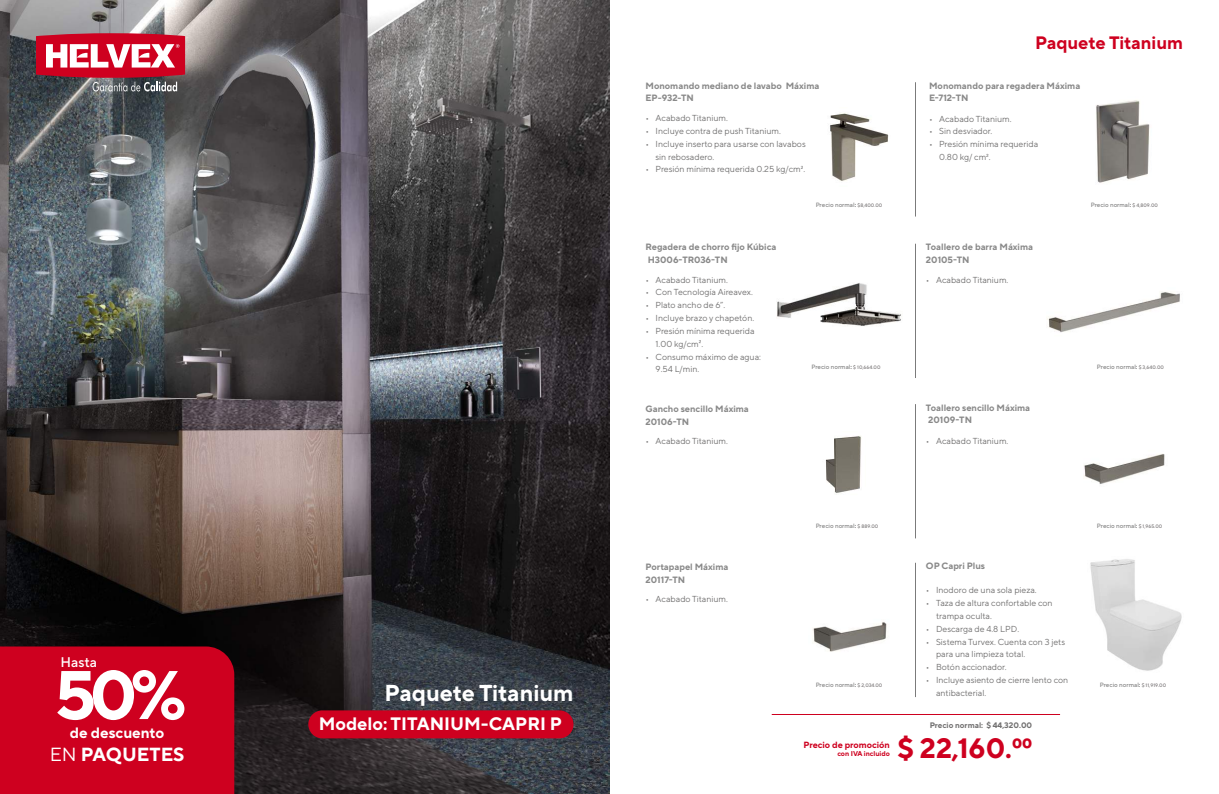
<style>
.page{position:relative;width:1219px;height:794px;background:#fff}
.page>*{position:absolute;margin:0;border:0;box-sizing:border-box;transform-origin:0 0}
.t1{font:700 68.6px "TT Norms Pro";color:#fff}
.t2{font:700 28px "TT Norms Pro";color:#ce001f}
.t3{font:700 23px "TT Norms Pro";color:#fff}
.t4{font:700 19px "TT Norms Pro";color:#fff}
.t5{font:700 18px "TT Norms Pro";color:#fff}
.t6{font:700 18px "TT Norms Pro";color:#ce001f}
.t7{font:700 15px "TT Norms Pro";color:#fff}
.t8{font:500 14px "TT Norms Pro";color:#fff}
.t9{font:700 9.2px/12.8px "TT Norms Pro";color:#898989}
.t10{font:700 9px "TT Norms Pro";color:#ce001f}
.t11{font:8.7px/12.8px "TT Norms Pro";color:#727171}
.t12{font:700 8px "TT Norms Pro";color:#727171}
.t13{font:700 7px "TT Norms Pro";color:#ce001f}
.t14{font:500 6.2px "TT Norms Pro";color:#898989}
.s1{font-weight:400}
.s2{font-weight:700;color:#727171}
.s3{font-size:5px;color:#807d7e}
</style>
<div class="page">
<img style="left:1090px;top:559px;width:92px;height:112px">
<img style="left:1047px;top:292px;width:133px;height:41px">
<img style="left:825px;top:436px;width:37px;height:57px">
<img style="left:1084px;top:454px;width:81px;height:30px">
<img style="left:813px;top:622px;width:74px;height:30px">
<img style="left:1096px;top:100px;width:54px;height:83px">
<img style="left:830px;top:113px;width:59px;height:68px">
<img style="left:777px;top:283px;width:124px;height:43px">
<img style="left:0;top:0;width:609px;height:794px">
<svg style="left:36px;top:33px;width:149px;height:58px"></svg>
<div style="left:0;top:646px;width:234px;height:148px;background:#ce001f"></div>
<hr style="left:915px;top:82px;width:1px;height:134px;background:#000">
<hr style="left:915px;top:244px;width:1px;height:134px;background:#000">
<hr style="left:915px;top:404px;width:1px;height:134px;background:#000">
<hr style="left:915px;top:563px;width:1px;height:134px;background:#000">
<hr style="left:772px;top:714px;width:288px;height:1px;background:#ce001f">
<div style="left:308px;top:710px;width:265px;height:28px;background:#ce001f;border-radius:14px"></div>
<h3 class="t8" style="left:60px;top:653px;width:38px">Hasta</h3>
<h1 class="t1" style="left:55px;top:649px;width:133px">50%</h1>
<h3 class="t7" style="left:70px;top:723px;width:96px">de descuento</h3>
<h3 class="t4" style="left:50px;top:742px;width:136px"><span class="s1">EN</span> PAQUETES</h3>
<h3 class="t3" style="left:385px;top:678px;width:190px">Paquete Titanium</h3>
<h3 class="t5" style="left:319px;top:712px;width:245px">Modelo: TITANIUM-CAPRI P</h3>
<h3 class="t6" style="left:1035px;top:30px;width:149px">Paquete Titanium</h3>
<p class="t9" style="left:645px;top:79px;width:175px">Monomando mediano de lavabo Máxima<br>EP-932-TN</p>
<p class="t9" style="left:929px;top:79px;width:153px">Monomando para regadera Máxima<br>E-712-TN</p>
<p class="t11" style="left:645px;top:111px;width:84px">• Acabado Titanium.</p>
<p class="t11" style="left:645px;top:124px;width:137px">• Incluye contra de push Titanium.</p>
<p class="t11" style="left:656px;top:137px;width:152px;text-indent:-10px">• Incluye inserto para usarse con lavabos sin rebosadero.</p>
<p class="t11" style="left:645px;top:163px;width:161px">• Presión mínima requerida 0.25 kg/cm2.</p>
<p class="t11" style="left:929px;top:112px;width:84px">• Acabado Titanium.</p>
<p class="t11" style="left:929px;top:125px;width:65px">• Sin desviador.</p>
<p class="t11" style="left:939px;top:137px;width:101px;text-indent:-10px">• Presión mínima requerida<br>0.80 kg/ cm2.</p>
<p class="t14" style="left:816px;top:201px;width:68px">Precio normal<span class="s2">:</span> <span class="s3">$8,400.00</span></p>
<p class="t14" style="left:1091px;top:201px;width:69px">Precio normal<span class="s2">:</span> <span class="s3">$ 4,809.00</span></p>
<p class="t9" style="left:645px;top:240px;width:132px">Regadera de chorro fijo Kúbica<br>H3006-TR036-TN</p>
<p class="t9" style="left:926px;top:240px;width:109px">Toallero de barra Máxima<br>20105-TN</p>
<p class="t11" style="left:645px;top:273px;width:84px">• Acabado Titanium.</p>
<p class="t11" style="left:645px;top:286px;width:109px">• Con Tecnología Aireavex.</p>
<p class="t11" style="left:645px;top:298px;width:81px">• Plato ancho de 6”.</p>
<p class="t11" style="left:645px;top:311px;width:110px">• Incluye brazo y chapetón.</p>
<p class="t11" style="left:656px;top:324px;width:101px;text-indent:-10px">• Presión mínima requerida<br>1.00 kg/cm².</p>
<p class="t11" style="left:656px;top:350px;width:107px;text-indent:-10px">• Consumo máximo de agua:<br>9.54 L/min.</p>
<p class="t14" style="left:811px;top:362px;width:71px">Precio normal<span class="s2">:</span> <span class="s3">$ 10,664.00</span></p>
<p class="t11" style="left:926px;top:273px;width:84px">• Acabado Titanium.</p>
<p class="t14" style="left:1097px;top:362px;width:69px">Precio normal<span class="s2">:</span> <span class="s3">$ 3,640.00</span></p>
<p class="t9" style="left:645px;top:402px;width:105px">Gancho sencillo Máxima<br>20106-TN</p>
<p class="t9" style="left:926px;top:400px;width:106px">Toallero sencillo Máxima<br>20109-TN</p>
<p class="t11" style="left:645px;top:434px;width:84px">• Acabado Titanium.</p>
<p class="t11" style="left:926px;top:434px;width:84px">• Acabado Titanium.</p>
<p class="t9" style="left:645px;top:560px;width:84px">Portapapel Máxima<br>20117-TN</p>
<p class="t11" style="left:645px;top:592px;width:84px">• Acabado Titanium.</p>
<p class="t14" style="left:816px;top:522px;width:64px">Precio normal<span class="s2">:</span> <span class="s3">$ 889.00</span></p>
<p class="t14" style="left:816px;top:680px;width:68px">Precio normal<span class="s2">:</span> <span class="s3">$ 2,034.00</span></p>
<p class="t9" style="left:926px;top:559px;width:61px">OP Capri Plus</p>
<p class="t11" style="left:926px;top:583px;width:112px">• Inodoro de una sola pieza.</p>
<p class="t11" style="left:936px;top:596px;width:118px;text-indent:-10px">• Taza de altura confortable con trampa oculta.</p>
<p class="t11" style="left:926px;top:622px;width:95px">• Descarga de 4.8 LPD.</p>
<p class="t11" style="left:936px;top:635px;width:131px;text-indent:-10px">• Sistema Turvex. Cuenta con 3 jets para una limpieza total.</p>
<p class="t11" style="left:926px;top:660px;width:82px">• Botón accionador.</p>
<p class="t11" style="left:936px;top:673px;width:134px;text-indent:-10px">• Incluye asiento de cierre lento con antibacterial.</p>
<p class="t10" style="left:803px;top:738px;width:88px">Precio de promoción</p>
<p class="t13" style="left:837px;top:749px;width:54px">con IVA incluido</p>
<p class="t12" style="left:930px;top:720px;width:104px">Precio normal: $ 44,320.00</p>
<h2 class="t2" style="left:898px;top:729px;width:136px">$ 22,160.00</h2>
<p class="t14" style="left:1097px;top:522px;width:67px">Precio normal<span class="s2">:</span> <span class="s3">$ 1,965.00</span></p>
<p class="t14" style="left:1100px;top:680px;width:68px">Precio normal<span class="s2">:</span> <span class="s3">$ 11,919.00</span></p>
</div>
